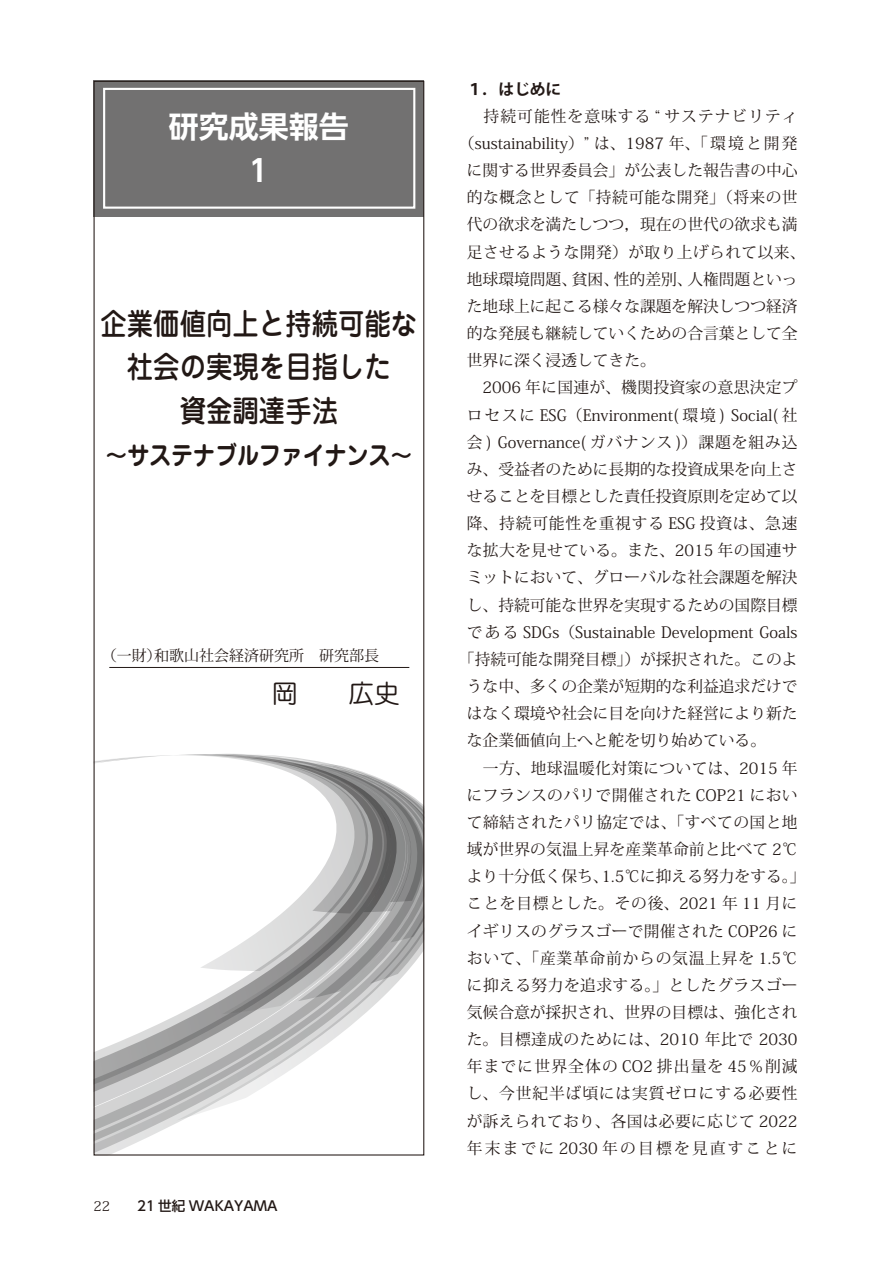
<style>
.page{position:relative;width:893px;height:1263px;background:#fff}
.page>*{position:absolute;margin:0;border:0;box-sizing:border-box;transform-origin:0 0}
.t1{font:500 30px/43.5px "Jun 34 Pro";color:#221815;text-align:center;scale:.88 1}
.t2{font:700 30px/43.5px "UD Shin Go Pr 6 N De";color:#fff;text-align:center}
.t3{font:700 25.5px "Jun 501 Pro";color:#221815;scale:.86 1}
.t4{font:25.5px "Jun 201 Pro";color:#221815}
.t5{font:15.75px "Koz Min Pro";color:#221815}
.t6{font:15.75px "Koz Min Pro";letter-spacing:.02em;color:#221815}
.t7{font:15.75px "Koz Min Pro";letter-spacing:.03em;color:#221815}
.t8{font:15.75px "Koz Min Pro";letter-spacing:.05em;color:#221815}
.t9{font:15.75px "Koz Min Pro";letter-spacing:.055em;color:#221815}
.t10{font:15.75px "Koz Min Pro";letter-spacing:.025em;color:#221815}
.t11{font:15.75px "Koz Min Pro";letter-spacing:.075em;color:#221815}
.t12{font:15.75px "Koz Min Pro";letter-spacing:.065em;color:#221815}
.t13{font:15.75px "Koz Min Pro";letter-spacing:.14em;color:#221815}
.t14{font:700 15.75px "Koz Go Pr 6 N";color:#221815}
.t15{font:15px "Koz Min Pro";color:#221815}
.t16{font:500 13.5px "UD Shin Go Pr 6 N";color:#221815}
.s1{font-family:"Koz Min Std";font-weight:400}
</style>
<div class="page">
<svg style="left:96px;top:755px;width:229px;height:8px"></svg>
<svg style="left:96px;top:767px;width:326px;height:386px"></svg>
<div style="left:94px;top:81px;width:330px;height:136px;background:#727171"></div>
<div style="left:103px;top:88px;width:312px;height:121px;border:2px solid #fff"></div>
<hr style="left:109px;top:667px;width:300px;height:1px;background:#221815">
<h1 class="t2" style="left:169px;top:104px;width:181px">研究成果報告<br>１</h1>
<h1 class="t1" style="left:101px;top:299px;width:362px">企業価値向上と持続可能な社会の実現を目指した<br>資金調達手法</h1>
<h2 class="t3" style="left:105px;top:435px;width:359px">～サステナブルファイナンス～</h2>
<p class="t15" style="left:102px;top:645px;width:309px">（一財）和歌山社会経済研究所　研究部長　　</p>
<h2 class="t4" style="left:272px;top:673px;width:129px">岡　　広史</h2>
<p class="t16" style="left:94px;top:1195px;width:185px"><span class="s1">22　　</span>21 世紀 WAKAYAMA</p>
<p class="t14" style="left:467px;top:80px;width:96px">１．はじめに</p>
<p class="t12" style="left:467px;top:105px;width:332px">　持続可能性を意味する “ サステナビリティ</p>
<p class="t5" style="left:459px;top:132px;width:340px">（sustainability）” は、1987 年、「環境と開発</p>
<p class="t5" style="left:467px;top:159px;width:332px">に関する世界委員会」が公表した報告書の中心</p>
<p class="t7" style="left:467px;top:186px;width:332px">的な概念として「持続可能な開発」（将来の世</p>
<p class="t5" style="left:467px;top:213px;width:332px">代の欲求を満たしつつ，現在の世代の欲求も満</p>
<p class="t10" style="left:467px;top:241px;width:340px">足させるような開発）が取り上げられて以来、</p>
<p class="t5" style="left:467px;top:268px;width:332px">地球環境問題、貧困、性的差別、人権問題といっ</p>
<p class="t5" style="left:467px;top:295px;width:332px">た地球上に起こる様々な課題を解決しつつ経済</p>
<p class="t5" style="left:467px;top:322px;width:332px">的な発展も継続していくための合言葉として全</p>
<p class="t5" style="left:467px;top:349px;width:190px">世界に深く浸透してきた。</p>
<p class="t6" style="left:467px;top:376px;width:332px">　2006 年に国連が、機関投資家の意思決定プ</p>
<p class="t5" style="left:467px;top:404px;width:332px">ロセスに ESG（Environment( 環境 ) Social( 社</p>
<p class="t7" style="left:467px;top:431px;width:332px">会 ) Governance( ガバナンス )）課題を組み込</p>
<p class="t5" style="left:467px;top:458px;width:332px">み、受益者のために長期的な投資成果を向上さ</p>
<p class="t5" style="left:467px;top:485px;width:332px">せることを目標とした責任投資原則を定めて以</p>
<p class="t9" style="left:467px;top:512px;width:332px">降、持続可能性を重視する ESG 投資は、急速</p>
<p class="t6" style="left:467px;top:539px;width:332px">な拡大を見せている。また、2015 年の国連サ</p>
<p class="t5" style="left:467px;top:566px;width:332px">ミットにおいて、グローバルな社会課題を解決</p>
<p class="t5" style="left:467px;top:594px;width:332px">し、持続可能な世界を実現するための国際目標</p>
<p class="t5" style="left:467px;top:621px;width:332px">である SDGs（Sustainable Development Goals</p>
<p class="t5" style="left:459px;top:648px;width:340px">「持続可能な開発目標」）が採択された。このよ</p>
<p class="t5" style="left:467px;top:675px;width:332px">うな中、多くの企業が短期的な利益追求だけで</p>
<p class="t5" style="left:467px;top:702px;width:332px">はなく環境や社会に目を向けた経営により新た</p>
<p class="t5" style="left:467px;top:729px;width:301px">な企業価値向上へと舵を切り始めている。</p>
<p class="t6" style="left:467px;top:757px;width:332px">　一方、地球温暖化対策については、2015 年</p>
<p class="t6" style="left:467px;top:784px;width:332px">にフランスのパリで開催された COP21 におい</p>
<p class="t7" style="left:467px;top:811px;width:332px">て締結されたパリ協定では、「すべての国と地</p>
<p class="t5" style="left:467px;top:838px;width:332px">域が世界の気温上昇を産業革命前と比べて 2℃</p>
<p class="t5" style="left:467px;top:865px;width:340px">より十分低く保ち、1.5℃に抑える努力をする。」</p>
<p class="t8" style="left:467px;top:892px;width:332px">ことを目標とした。その後、2021 年 11 月に</p>
<p class="t6" style="left:467px;top:919px;width:332px">イギリスのグラスゴーで開催された COP26 に</p>
<p class="t8" style="left:467px;top:947px;width:332px">おいて、「産業革命前からの気温上昇を 1.5℃</p>
<p class="t7" style="left:467px;top:974px;width:332px">に抑える努力を追求する。」としたグラスゴー</p>
<p class="t5" style="left:467px;top:1001px;width:332px">気候合意が採択され、世界の目標は、強化され</p>
<p class="t7" style="left:467px;top:1028px;width:332px">た。目標達成のためには、2010 年比で 2030</p>
<p class="t11" style="left:467px;top:1055px;width:332px">年までに世界全体の CO2 排出量を 45％削減</p>
<p class="t9" style="left:467px;top:1082px;width:332px">し、今世紀半ば頃には実質ゼロにする必要性</p>
<p class="t6" style="left:467px;top:1110px;width:332px">が訴えられており、各国は必要に応じて 2022</p>
<p class="t13" style="left:467px;top:1137px;width:332px">年末までに 2030 年の目標を見直すことに</p>
</div>
